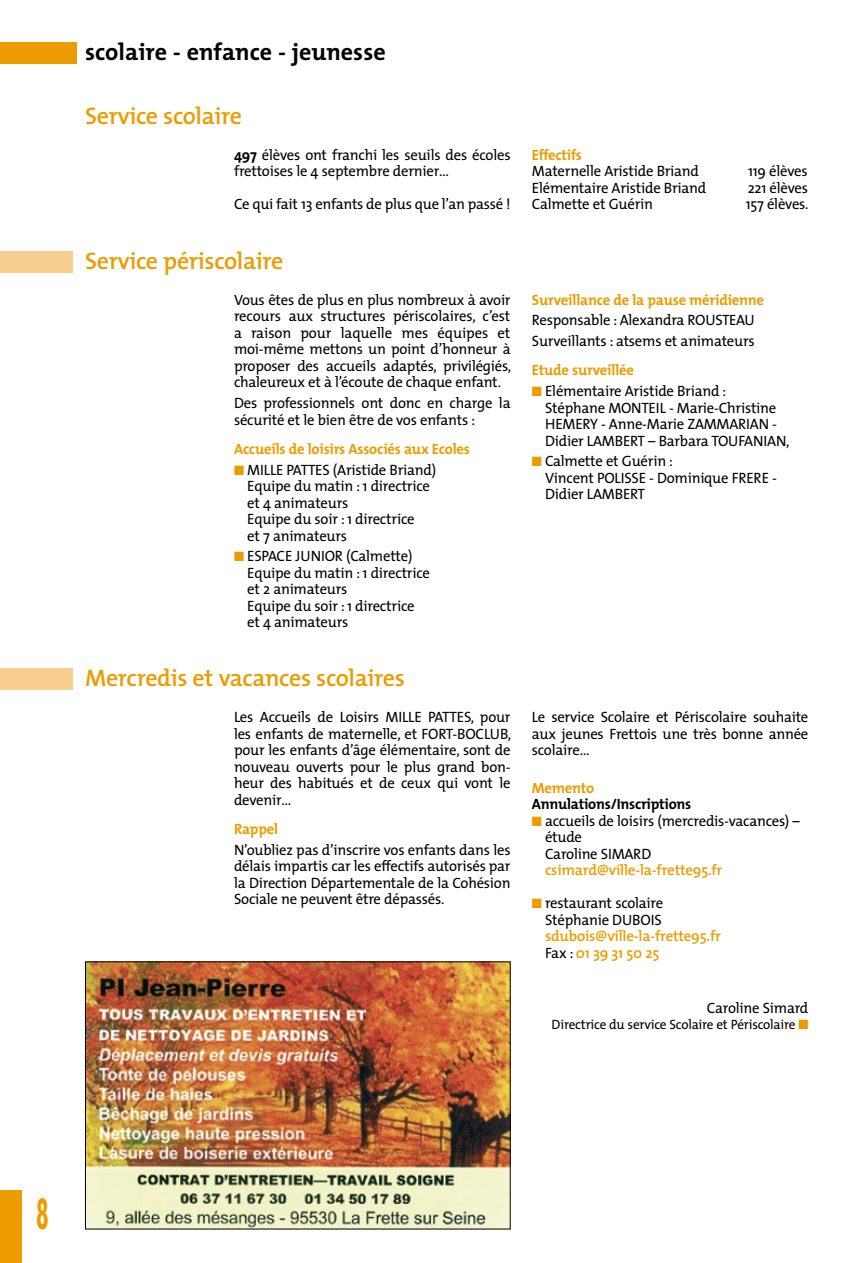
<style>
.page{position:relative;width:851px;height:1263px;background:#fff}
.page>*{position:absolute;margin:0;border:0;box-sizing:border-box;transform-origin:0 0}
.t1{font:700 45px "Akzidenz Grotesk BE";color:#ec9c00;scale:.5 1}
.t2{font:600 24px "The Mix";letter-spacing:-.015em;color:#ec9c00}
.t3{font:700 24px "The Mix";color:#000}
.t4{font:15px/16.5px "The Mix";letter-spacing:-.015em;color:#000}
.t5{font:700 15px "The Mix";letter-spacing:-.015em;color:#ec9c00}
.t6{font:600 15px/16.5px "The Mix";letter-spacing:-.015em;color:#ec9c00}
.t7{font:700 15px "The Mix";letter-spacing:-.015em;color:#000}
.t8{font:13.5px "The Mix";letter-spacing:-.015em;color:#000}
.s1{font-weight:700}
.s2{color:#ec9c00}
.s3{font-weight:400;color:#000}
</style>
<div class="page">
<div style="left:0;top:251px;width:72px;height:22px;background:#f7ce8e"></div>
<div style="left:0;top:669px;width:72px;height:21px;background:#f7ce8e"></div>
<div style="left:0;top:43px;width:77px;height:21px;background:#ec9c00"></div>
<div style="left:0;top:1191px;width:21px;height:72px;background:#ec9c00"></div>
<img style="left:87px;top:963px;width:421px;height:264px">
<h2 class="t3" style="left:85px;top:32px;width:302px">scolaire - enfance - jeunesse</h2>
<h2 class="t2" style="left:85px;top:96px;width:158px">Service scolaire</h2>
<p class="t4" style="left:234px;top:146px;width:278px"><span class="s1">497</span> élèves ont franchi les seuils des écoles frettoises le 4 septembre dernier…</p>
<p class="t4" style="left:234px;top:195px;width:278px">Ce qui fait 13 enfants de plus que l’an passé !</p>
<h2 class="t2" style="left:85px;top:241px;width:200px">Service périscolaire</h2>
<p class="t4" style="left:234px;top:291px;width:279px;text-align:justify">Vous êtes de plus en plus nombreux à avoir recours aux structures périscolaires, c’est a raison pour laquelle mes équipes et moi-même mettons un point d’honneur à proposer des accueils adaptés, privilégiés, chaleureux et à l’écoute de chaque enfant.</p>
<p class="t4" style="left:234px;top:394px;width:278px">Des professionnels ont donc en charge la sécurité et le bien être de vos enfants :</p>
<p class="t5" style="left:234px;top:436px;width:237px">Accueils de loisirs Associés aux Ecoles</p>
<p class="t4" style="left:247px;top:461px;width:190px;text-indent:-13px"><span class="s2">■</span> MILLE PATTES (Aristide Briand)<br>Equipe du matin : 1 directrice et 4 animateurs<br>Equipe du soir : 1 directrice<br>et 7 animateurs</p>
<p class="t4" style="left:247px;top:548px;width:184px;text-indent:-13px"><span class="s2">■</span> ESPACE JUNIOR (Calmette)<br>Equipe du matin : 1 directrice et 2 animateurs<br>Equipe du soir : 1 directrice et 4 animateurs</p>
<h2 class="t2" style="left:85px;top:658px;width:321px">Mercredis et vacances scolaires</h2>
<p class="t4" style="left:234px;top:708px;width:279px;text-align:justify">Les Accueils de Loisirs MILLE PATTES, pour les enfants de maternelle, et FORT-BOCLUB, pour les enfants d’âge élémentaire, sont de nouveau ouverts pour le plus grand bon&shy;heur des habitués et de ceux qui vont le devenir…</p>
<p class="t5" style="left:234px;top:816px;width:46px">Rappel</p>
<p class="t4" style="left:234px;top:841px;width:278px;text-align:justify">N’oubliez pas d’inscrire vos enfants dans les délais impartis car les effectifs autorisés par la Direction Départementale de la Cohésion Sociale ne peuvent être dépassés.</p>
<p class="t5" style="left:531px;top:142px;width:52px">Effectifs</p>
<p class="t4" style="left:531px;top:162px;width:169px">Maternelle Aristide Briand</p>
<p class="t4" style="left:747px;top:162px;width:61px">119 élèves</p>
<p class="t4" style="left:531px;top:179px;width:176px">Elémentaire Aristide Briand</p>
<p class="t4" style="left:747px;top:179px;width:62px">221 élèves</p>
<p class="t4" style="left:531px;top:195px;width:123px">Calmette et Guérin</p>
<p class="t4" style="left:745px;top:195px;width:64px">157 élèves.</p>
<p class="t5" style="left:531px;top:287px;width:234px">Surveillance de la pause méridienne</p>
<p class="t4" style="left:531px;top:310px;width:224px;line-height:20.7px">Responsable : Alexandra ROUSTEAU<br>Surveillants : atsems et animateurs</p>
<p class="t5" style="left:531px;top:358px;width:104px">Etude surveillée</p>
<p class="t4" style="left:545px;top:382px;width:246px;text-indent:-13px"><span class="s2">■</span> Elémentaire Aristide Briand :<br>Stéphane MONTEIL - Marie-Christine HEMERY - Anne-Marie ZAMMARIAN - Didier LAMBERT – Barbara TOUFANIAN,</p>
<p class="t4" style="left:545px;top:453px;width:233px;text-indent:-13px"><span class="s2">■</span> Calmette et Guérin :<br>Vincent POLISSE - Dominique FRERE -<br>Didier LAMBERT</p>
<p class="t4" style="left:532px;top:708px;width:278px;text-align:justify">Le service Scolaire et Périscolaire souhaite aux jeunes Frettois une très bonne année scolaire…</p>
<p class="t5" style="left:532px;top:775px;width:64px">Memento</p>
<p class="t7" style="left:532px;top:792px;width:161px">Annulations/Inscriptions</p>
<p class="t4" style="left:545px;top:812px;width:256px;text-indent:-13px"><span class="s2">■</span> accueils de loisirs (mercredis-vacances) – étude<br>Caroline SIMARD</p>
<p class="t6" style="left:545px;top:862px;width:179px">csimard@ville-la-frette95.fr</p>
<p class="t4" style="left:531px;top:895px;width:133px;text-align:right"><span class="s2">■</span> restaurant scolaire<br>Stéphanie DUBOIS</p>
<p class="t6" style="left:545px;top:928px;width:177px">sdubois@ville-la-frette95.fr<br><span class="s3">Fax :</span> 01 39 31 50 25</p>
<p class="t4" style="left:706px;top:999px;width:103px">Caroline Simard</p>
<p class="t8" style="left:551px;top:1013px;width:258px">Directrice du service Scolaire et Périscolaire <span class="s2">■</span></p>
<h1 class="t1" style="left:36px;top:1188px;width:27px">8</h1>
</div>
